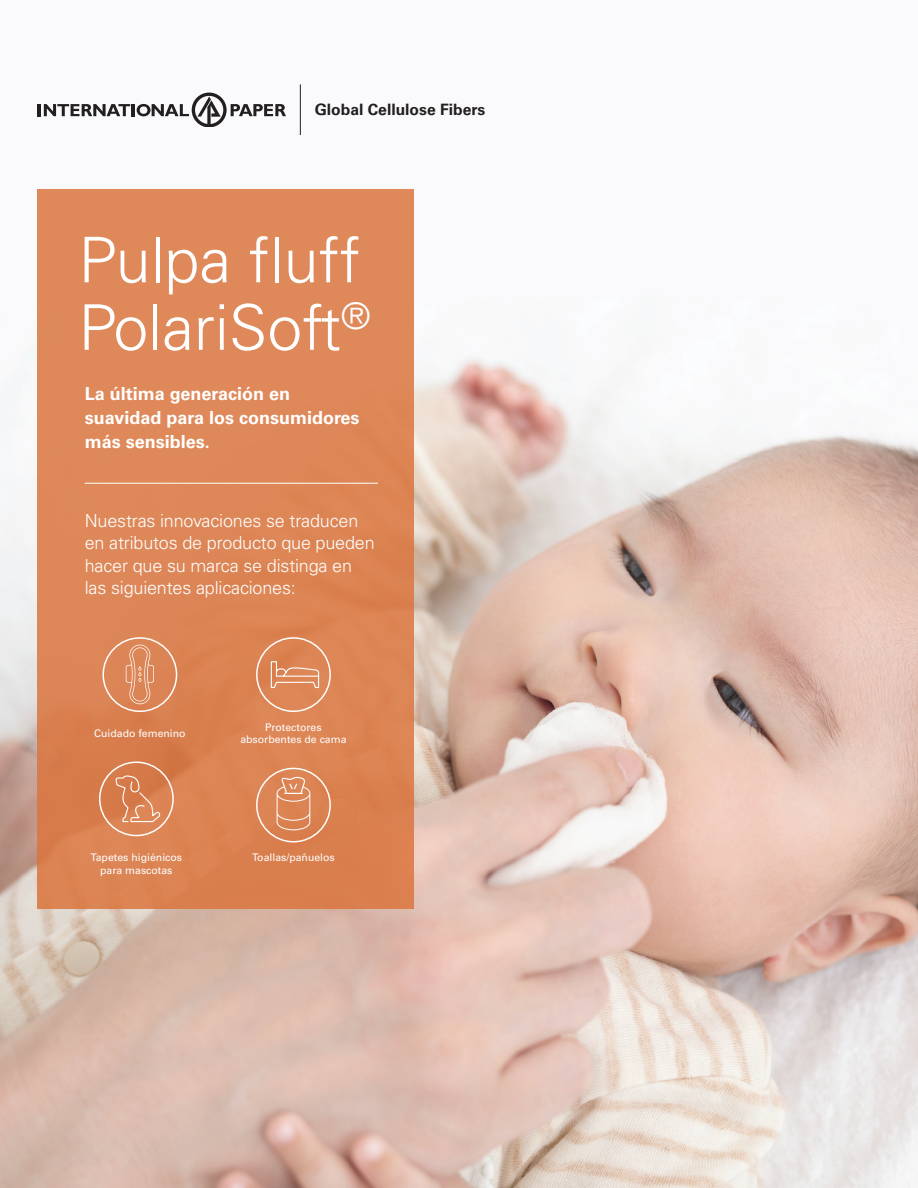
<style>
.page{position:relative;width:918px;height:1188px;background:#fff}
.page>*{position:absolute;margin:0;border:0;box-sizing:border-box;transform-origin:0 0}
.t1{font:300 63px/67.5px "Univers LT Std";color:#fff}
.t2{font:300 18px/22.5px "Univers LT Std";letter-spacing:-.01em;color:#fff}
.t3{font:700 18px/24px "Univers LT Std";color:#fff}
.t4{font:700 15.75px "Univers LT Std";color:#231f20}
.t5{font:10.5px/12.6px "Univers LT Std";color:#fff;text-align:center}
</style>
<div class="page">
<img style="left:0;top:84px;width:918px;height:1104px">
<div style="left:38px;top:189px;width:376px;height:719px;background:#de8758"></div>
<div style="left:99px;top:761px;width:75px;height:75px;border:2px solid #fff;border-radius:50%"></div>
<svg style="left:115px;top:775px;width:46px;height:48px"></svg>
<div style="left:102px;top:637px;width:75px;height:75px;border:2px solid #fff;border-radius:50%"></div>
<svg style="left:126px;top:645px;width:28px;height:59px"></svg>
<div style="left:192px;top:93px;width:35px;height:34px;border:3px solid #231f20;border-radius:50%"></div>
<svg style="left:197px;top:96px;width:24px;height:29px"></svg>
<svg style="left:231px;top:104px;width:55px;height:12px"></svg>
<svg style="left:38px;top:104px;width:151px;height:12px"></svg>
<hr style="left:300px;top:84px;width:1px;height:51px;background:#231f20">
<hr style="left:85px;top:483px;width:293px;height:1px;background:#fff">
<div style="left:256px;top:768px;width:75px;height:75px;border:2px solid #fff;border-radius:50%"></div>
<svg style="left:277px;top:777px;width:33px;height:53px"></svg>
<div style="left:256px;top:637px;width:75px;height:75px;border:2px solid #fff;border-radius:50%"></div>
<svg style="left:270px;top:661px;width:50px;height:27px"></svg>
<p class="t4" style="left:315px;top:100px;width:172px">Global Cellulose Fibers</p>
<p class="t1" style="left:78px;top:226px;width:294px">Pulpa fluff<br>PolariSoft<sup>®</sup></p>
<p class="t3" style="left:85px;top:382px;width:276px">La última generación en suavidad para los consumidores más sensibles.</p>
<p class="t2" style="left:85px;top:509px;width:292px">Nuestras innovaciones se traducen en atributos de producto que pueden hacer que su marca se distinga en las siguientes aplicaciones:</p>
<p class="t5" style="left:94px;top:727px;width:93px">Cuidado femenino</p>
<p class="t5" style="left:91px;top:851px;width:93px">Tapetes higiénicos para mascotas</p>
<p class="t5" style="left:240px;top:721px;width:108px">Protectores absorbentes de cama</p>
<p class="t5" style="left:252px;top:851px;width:84px">Toallas/pañuelos</p>
</div>
